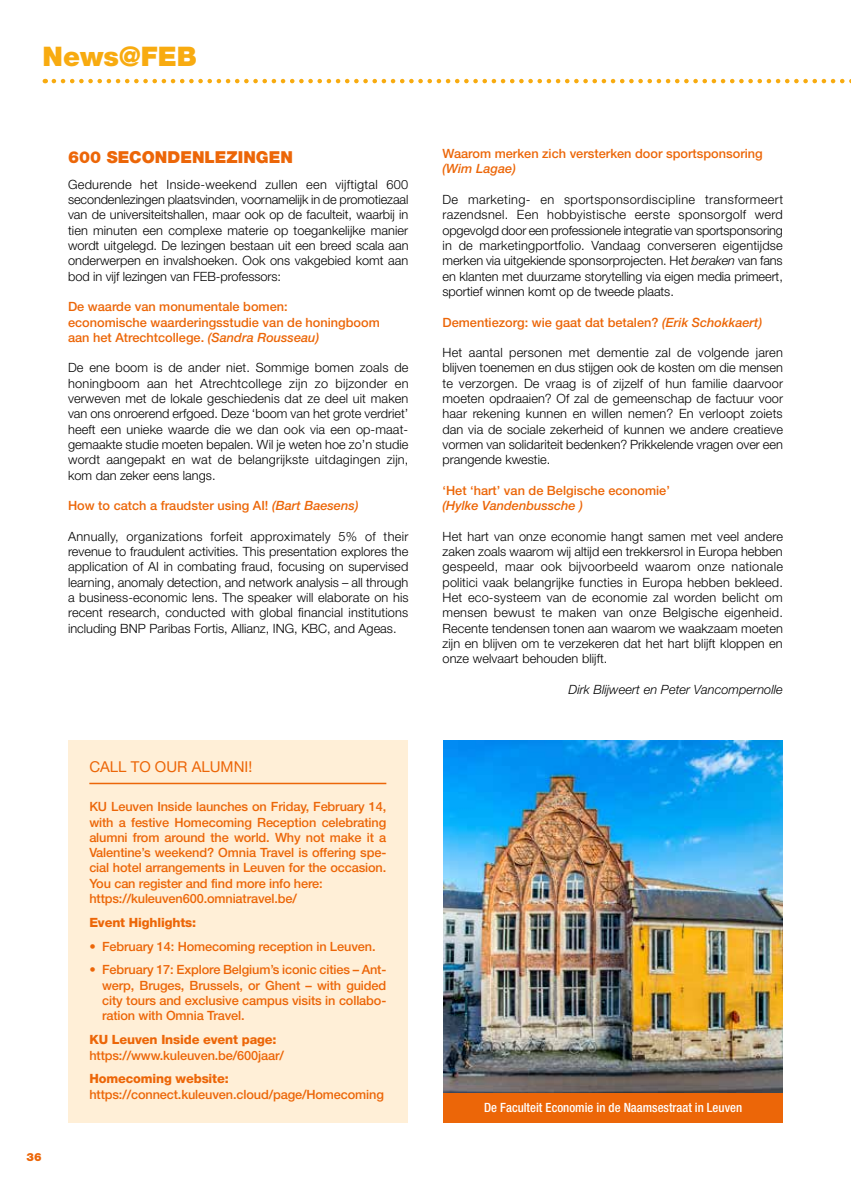
<style>
.page{position:relative;width:851px;height:1191px;background:#fff}
.page>*{position:absolute;margin:0;border:0;box-sizing:border-box;transform-origin:0 0}
.t1{font:900 27px "Helvetica Neue LT Std";color:#f8ab10}
.t2{font:900 16.5px "Helvetica Neue LT Std";color:#ec6608}
.t3{font:15px "Helvetica Neue LT Std";color:#ec6608}
.t4{font:300 12.75px/15.3px "Helvetica Neue LT Std";color:#000;text-align:justify}
.t5{font:500 12.75px/15.3px "Helvetica Neue LT Std";letter-spacing:-.01em;color:#ec6608}
.t6{font:800 12.75px "Helvetica Neue LT Std";letter-spacing:-.01em;color:#ec6608}
.t7{font:500 condensed 12.75px "Helvetica Neue LT Std";color:#fff}
.t8{font:italic 300 12.75px "Helvetica Neue LT Std";letter-spacing:.005em;color:#000}
.t9{font:italic 500 12.75px "Helvetica Neue LT Std";color:#ec6608}
.t10{font:900 11.25px "Helvetica Neue LT Std";color:#ec6608}
.s1{font-style:italic}
</style>
<div class="page">
<svg style="left:54px;top:79px;width:797px;height:4px"></svg>
<div style="left:68px;top:740px;width:339px;height:383px;background:#ffefd7"></div>
<hr style="left:89px;top:782px;width:297px;height:2px;background:#ec6608">
<img style="left:443px;top:740px;width:339px;height:353px">
<div style="left:443px;top:1093px;width:339px;height:30px;background:#ec6608"></div>
<h1 class="t1" style="left:43px;top:41px;width:156px">News@FEB</h1>
<p class="t2" style="left:68px;top:147px;width:226px">600 SECONDENLEZINGEN</p>
<p class="t4" style="left:68px;top:176px;width:342px">Gedurende het Inside-weekend zullen een vijftigtal 600 secondenlezingen plaatsvinden, voornamelijk in de promotiezaal van de universiteitshallen, maar ook op de faculteit, waarbij in tien minuten een complexe materie op toegankelijke manier wordt uitgelegd. De lezingen bestaan uit een breed scala aan onderwerpen en invalshoeken. Ook ons vakgebied komt aan bod in vijf lezingen van FEB-professors:</p>
<p class="t5" style="left:68px;top:299px;width:313px">De waarde van monumentale bomen:<br>economische waarderingsstudie van de honingboom aan het Atrechtcollege. <span class="s1">(Sandra Rousseau)</span></p>
<p class="t4" style="left:68px;top:360px;width:342px">De ene boom is de ander niet. Sommige bomen zoals de honingboom aan het Atrechtcollege zijn zo bijzonder en verweven met de lokale geschiedenis dat ze deel uit maken van ons onroerend erfgoed. Deze ‘boom van het grote verdriet’ heeft een unieke waarde die we dan ook via een op-maat&shy;gemaakte studie moeten bepalen. Wil je weten hoe zo’n studie wordt aangepakt en wat de belangrijkste uitdagingen zijn, kom dan zeker eens langs.</p>
<p class="t5" style="left:68px;top:498px;width:292px">How to catch a fraudster using AI! <span class="s1">(Bart Baesens)</span></p>
<p class="t4" style="left:68px;top:528px;width:342px">Annually, organizations forfeit approximately 5% of their revenue to fraudulent activities. This presentation explores the application of AI in combating fraud, focusing on supervised learning, anomaly detection, and network analysis – all through a business-economic lens. The speaker will elaborate on his recent research, conducted with global financial institutions including BNP Paribas Fortis, Allianz, ING, KBC, and Ageas.</p>
<p class="t10" style="left:27px;top:1150px;width:17px">36</p>
<p class="t3" style="left:89px;top:758px;width:164px">CALL TO OUR ALUMNI!</p>
<p class="t5" style="left:89px;top:799px;width:298px">KU Leuven Inside launches on Friday, February 14, with a festive Homecoming Reception celebrating alumni from around the world. Why not make it a Valentine’s weekend? Omnia Travel is offering spe&shy;cial hotel arrangements in Leuven for the occasion.<br>You can register and find more info here: https://kuleuven600.omniatravel.be/</p>
<p class="t6" style="left:89px;top:914px;width:108px">Event Highlights:</p>
<p class="t5" style="left:89px;top:938px;width:287px">• February 14: Homecoming reception in Leuven.</p>
<p class="t5" style="left:102px;top:962px;width:286px;text-align:justify;text-indent:-13px">• February 17: Explore Belgium’s iconic cities – Ant&shy;werp, Bruges, Brussels, or Ghent – with guided city tours and exclusive campus visits in collabo&shy;ration with Omnia Travel.</p>
<p class="t6" style="left:89px;top:1032px;width:189px">KU Leuven Inside event page:</p>
<p class="t5" style="left:89px;top:1047px;width:196px">https://www.kuleuven.be/600jaar/</p>
<p class="t6" style="left:89px;top:1071px;width:141px">Homecoming website:</p>
<p class="t5" style="left:89px;top:1086px;width:296px">https://connect.kuleuven.cloud/page/Homecoming</p>
<p class="t5" style="left:442px;top:146px;width:322px">Waarom merken zich versterken door sportsponsoring</p>
<p class="t9" style="left:442px;top:161px;width:75px">(Wim Lagae)</p>
<p class="t4" style="left:442px;top:192px;width:342px">De marketing- en sportsponsordiscipline transformeert razendsnel. Een hobbyistische eerste sponsorgolf werd opgevolgd door een professionele integratie van sportsponsoring in de marketingportfolio. Vandaag converseren eigentijdse merken via uitgekiende sponsorprojecten. Het <span class="s1">beraken</span> van fans en klanten met duurzame storytelling via eigen media primeert, sportief winnen komt op de tweede plaats.</p>
<p class="t5" style="left:442px;top:314px;width:321px">Dementiezorg: wie gaat dat betalen? <span class="s1">(Erik Schokkaert)</span></p>
<p class="t4" style="left:442px;top:345px;width:342px">Het aantal personen met dementie zal de volgende jaren blijven toenemen en dus stijgen ook de kosten om die mensen te verzorgen. De vraag is of zijzelf of hun familie daarvoor moeten opdraaien? Of zal de gemeenschap de factuur voor haar rekening kunnen en willen nemen? En verloopt zoiets dan via de sociale zekerheid of kunnen we andere creatieve vormen van solidariteit bedenken? Prikkelende vragen over een prangende kwestie.</p>
<p class="t5" style="left:442px;top:482px;width:229px">‘Het ‘hart’ van de Belgische economie’</p>
<p class="t9" style="left:442px;top:498px;width:142px">(Hylke Vandenbussche )</p>
<p class="t4" style="left:442px;top:528px;width:342px">Het hart van onze economie hangt samen met veel andere zaken zoals waarom wij altijd een trekkersrol in Europa hebben gespeeld, maar ook bijvoorbeeld waarom onze nationale politici vaak belangrijke functies in Europa hebben bekleed.<br>Het eco-systeem van de economie zal worden belicht om mensen bewust te maken van onze Belgische eigenheid.<br>Recente tendensen tonen aan waarom we waakzaam moeten zijn en blijven om te verzekeren dat het hart blijft kloppen en onze welvaart behouden blijft.</p>
<p class="t8" style="left:568px;top:682px;width:216px">Dirk Blijweert en Peter Vancompernolle</p>
<p class="t7" style="left:484px;top:1099px;width:259px">De Faculteit Economie in de Naamsestraat in Leuven</p>
</div>
